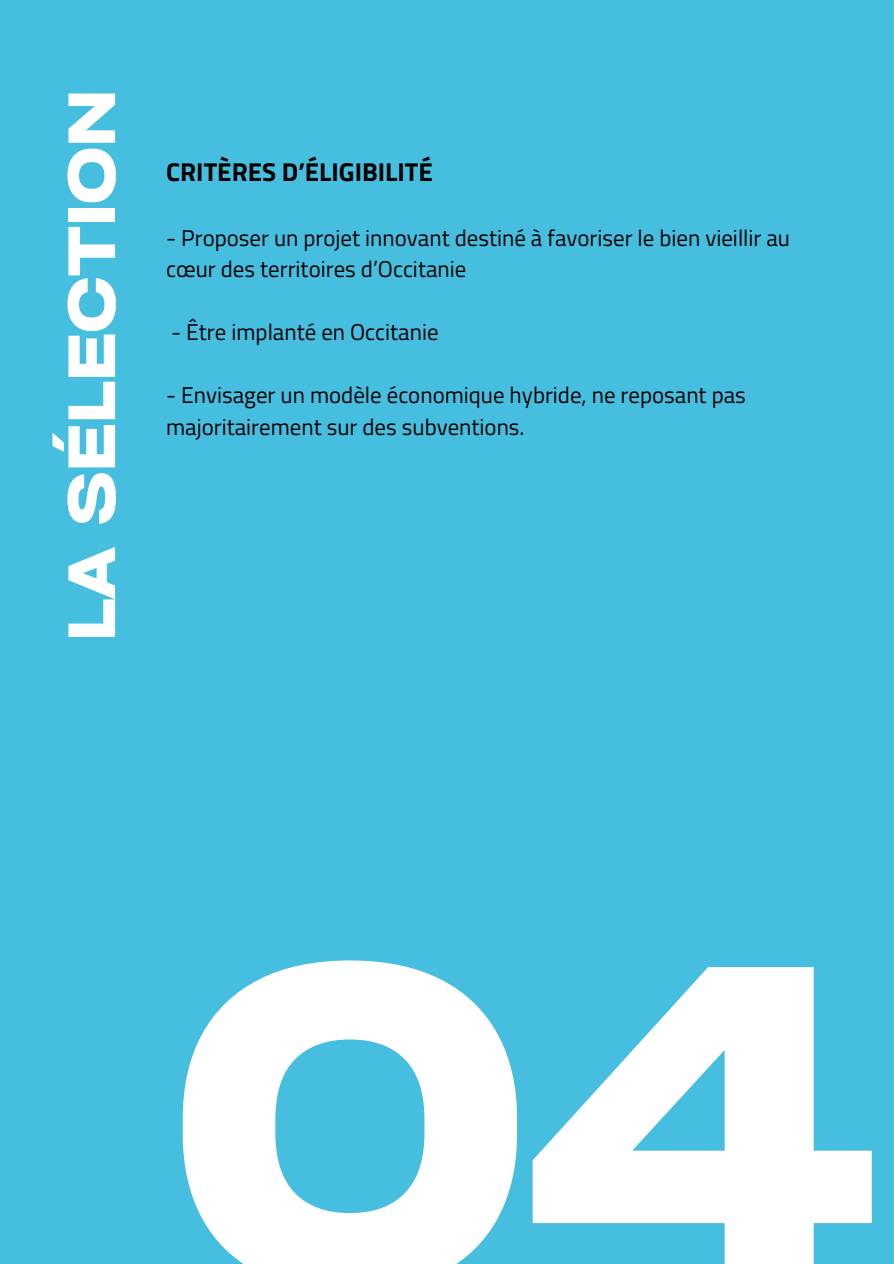
<style>
.page{position:relative;width:894px;height:1264px;background:#fff}
.page>*{position:absolute;margin:0;border:0;box-sizing:border-box;transform-origin:0 0}
.t1{font:700 expanded 436.05px "Cy Grotesk";color:#fff}
.t2{font:700 expanded 63.9px "Cy Grotesk";color:#fff}
.t3{font:700 25.8px "Titillium Web";color:#000}
.t4{font:22.8px/31.5px "Titillium Web";color:#000}
</style>
<div class="page">
<div style="left:0;top:0;width:893px;height:1263px;background:#46bee0"></div>
<h1 class="t2" style="left:51px;top:641px;width:553px;rotate:-90deg">LA SÉLECTION</h1>
<h2 class="t3" style="left:166px;top:152px;width:268px">CRITÈRES D’ÉLIGIBILITÉ</h2>
<p class="t4" style="left:166px;top:221px;width:625px">- Proposer un projet innovant destiné à favoriser le bien vieillir au cœur des territoires d’Occitanie</p>
<p class="t4" style="left:171px;top:316px;width:269px">- Être implanté en Occitanie</p>
<p class="t4" style="left:166px;top:379px;width:581px">- Envisager un modèle économique hybride, ne reposant pas majoritairement sur des subventions.</p>
<p class="t1" style="left:168px;top:849px;width:708px">04</p>
</div>
